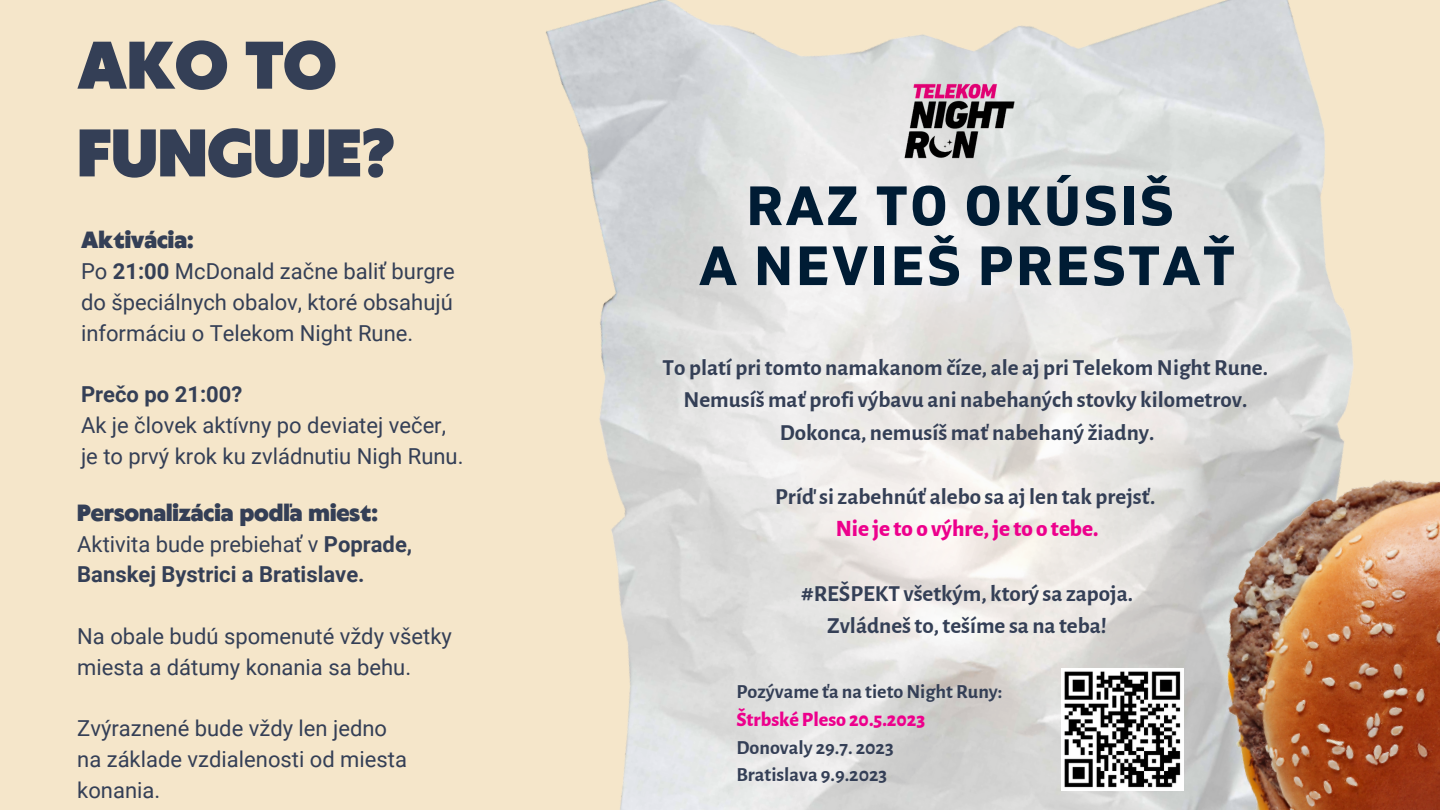
<style>
.page{position:relative;width:1440px;height:810px;background:#f5e6ca}
.page>*{position:absolute;margin:0;border:0;box-sizing:border-box;transform-origin:0 0}
.t1{font:900 63px/87.8px "Klein Text";color:#343f56}
.t2{font:700 55.2px/60px "Gilam";letter-spacing:.05em;color:#001c34;text-align:center}
.t3{font:700 23px/32.2px "Alegreya Sans";color:#343f56;text-align:center}
.t4{font:800 23px "Alegreya Sans";color:#ed008c}
.t5{font:22px/30.8px "Roboto";color:#343f56}
.t6{font:700 22px/30.8px "Roboto";color:#343f56}
.t7{font:900 22px "Klein Text";color:#343f56}
.t8{font:700 20px/27.8px "Alegreya Sans";color:#343f56}
.t9{font:800 20px "Alegreya Sans";color:#ed008c}
.s1{font-weight:700}
.s2{font-weight:400}
</style>
<div class="page">
<img style="left:546px;top:0;width:808px;height:810px">
<img style="left:1147px;top:381px;width:293px;height:429px">
<img style="left:894px;top:72px;width:126px;height:98px">
<img style="left:1061px;top:668px;width:122px;height:122px">
<h1 class="t1" style="left:77px;top:26px;width:318px">AKO TO<br>FUNGUJE?</h1>
<p class="t7" style="left:81px;top:229px;width:114px">Aktivácia:</p>
<p class="t5" style="left:81px;top:256px;width:375px;text-align:justify">Po <span class="s1">21:00</span> McDonald začne baliť burgre do špeciálnych obalov, ktoré obsahujú informáciu o Telekom Night Rune.</p>
<p class="t6" style="left:81px;top:379px;width:163px">Prečo po 21:00?</p>
<p class="t5" style="left:81px;top:410px;width:384px">Ak je človek aktívny po deviatej večer, je to prvý krok ku zvládnutiu Nigh Runu.</p>
<p class="t7" style="left:77px;top:502px;width:302px">Personalizácia podľa miest:</p>
<p class="t6" style="left:77px;top:529px;width:337px"><span class="s2">Aktivita bude prebiehať v</span> Poprade,<br>Banskej Bystrici a Bratislave.</p>
<p class="t5" style="left:77px;top:621px;width:376px">Na obale budú spomenuté vždy všetky miesta a dátumy konania sa behu.</p>
<p class="t5" style="left:77px;top:713px;width:331px">Zvýraznené bude vždy len jedno na základe vzdialenosti od miesta konania.</p>
<h2 class="t2" style="left:699px;top:178px;width:537px">RAZ TO OKÚSIŠ<br>A NEVIEŠ PRESTAŤ</h2>
<p class="t3" style="left:663px;top:352px;width:607px">To platí pritomto namakanom číze, ale aj pri Telekom Night Rune.<br>Nemusíš mať profi výbavu ani nabehaných stovky kilometrov.<br>Dokonca, nemusíš mať nabehaný žiadny.</p>
<p class="t3" style="left:775px;top:481px;width:382px">Príď si zabehnúť alebo sa aj len tak prejsť.</p>
<p class="t4" style="left:836px;top:518px;width:264px">Nie je to o výhre,je to o tebe.</p>
<p class="t3" style="left:801px;top:578px;width:334px">#REŠPEKT všetkým, ktorý sa zapoja.<br>Zvládnešto,tešíme sa na teba!</p>
<p class="t8" style="left:736px;top:678px;width:268px">Pozývame ťa na tietoNight Runy:</p>
<p class="t9" style="left:736px;top:710px;width:190px">Štrbské Pleso 20.5.2023</p>
<p class="t8" style="left:736px;top:734px;width:159px">Donovaly 29.7. 2023<br>Bratislava 9.9.2023</p>
</div>
